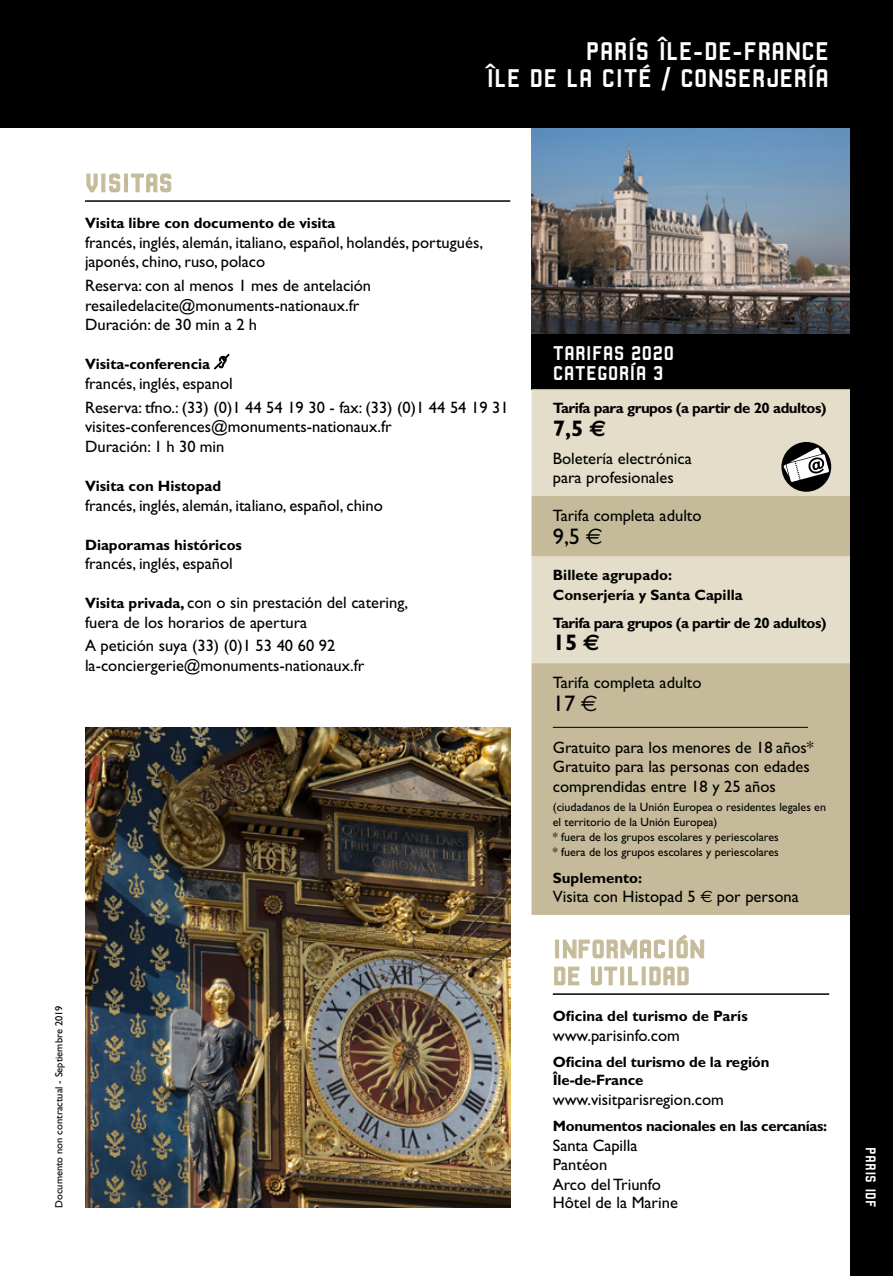
<style>
.page{position:relative;width:893px;height:1276px;background:#fff}
.page>*{position:absolute;margin:0;border:0;box-sizing:border-box;transform-origin:0 0}
.monuments_bandeau_20{font:27px/27px "Robust CMN";letter-spacing:-.005em;color:#fff;text-align:right}
.sous-titre_2016{font:27px/27px "Robust CMN";color:#c5bb9a}
.t1{font:700 22.5px "Gill Sans";color:#000}
.prix_2016{font:22.5px "Gill Sans";color:#000}
.titre_tableau{font:21px/19.5px "Robust CMN";color:#fff}
.sur_reservation_espa{font:16.5px/19.5px "Gill Sans";color:#000}
.intertitre_2016{font:16.5px "Gill Sans";color:#000}
.intertitre_2016-2{font:700 15px/19.5px "Gill Sans";color:#000}
.intertitre_2016-3{font:700 15px "Gill Sans";letter-spacing:-.03em;color:#000}
.intertitre_2016-4{font:700 15px "Gill Sans";letter-spacing:-.02em;color:#000}
.t2{font:15px "Robust CMN";color:#fff}
.info_tarif_2016{font:12px/15px "Gill Sans";color:#000}
.t3{font:10.5px "Gill Sans";color:#000}
.s1{font-weight:700;font-size:15px}
.s2{font-family:"Euro Sans"}
</style>
<div class="page">
<div style="left:531px;top:334px;width:341px;height:55px;background:#000"></div>
<div style="left:531px;top:389px;width:319px;height:107px;background:#e3ddca"></div>
<svg style="left:531px;top:496px;width:319px;height:419px;background:#cdc4a7"></svg>
<img style="left:531px;top:128px;width:319px;height:206px">
<div style="left:781px;top:442px;width:50px;height:50px;background:#000;border-radius:50%"></div>
<svg style="left:783px;top:447px;width:46px;height:35px"></svg>
<hr style="left:553px;top:727px;width:255px;height:1px;background:#000">
<hr style="left:553px;top:993px;width:276px;height:2px;background:#000">
<div style="left:555px;top:939px;width:4px;height:19px;border:1px solid #c5bb9a"></div>
<svg style="left:563px;top:939px;width:102px;height:20px"></svg>
<div style="left:669px;top:939px;width:4px;height:19px;border:1px solid #c5bb9a"></div>
<svg style="left:676px;top:934px;width:29px;height:25px"></svg>
<svg style="left:554px;top:966px;width:26px;height:19px"></svg>
<svg style="left:591px;top:966px;width:26px;height:19px"></svg>
<div style="left:620px;top:966px;width:4px;height:19px;border:1px solid #c5bb9a"></div>
<svg style="left:628px;top:966px;width:10px;height:19px"></svg>
<div style="left:642px;top:966px;width:4px;height:19px;border:1px solid #c5bb9a"></div>
<svg style="left:649px;top:966px;width:40px;height:19px"></svg>
<hr style="left:85px;top:200px;width:425px;height:2px;background:#000">
<svg style="left:86px;top:173px;width:12px;height:20px"></svg>
<div style="left:101px;top:173px;width:4px;height:19px;border:1px solid #c5bb9a"></div>
<svg style="left:109px;top:173px;width:12px;height:20px"></svg>
<div style="left:124px;top:173px;width:4px;height:19px;border:1px solid #c5bb9a"></div>
<svg style="left:131px;top:173px;width:41px;height:20px"></svg>
<svg style="left:214px;top:354px;width:15px;height:15px"></svg>
<img style="left:85px;top:727px;width:425px;height:481px">
<div style="left:0;top:0;width:893px;height:128px;background:#000"></div>
<div style="left:850px;top:128px;width:43px;height:1148px;background:#000"></div>
<p class="monuments_bandeau_20" style="left:486px;top:37px;width:345px">PARÍS ÎLE-DE-FRANCE<br>ÎLE DE LA CITÉ / CONSERJERÍA</p>
<p class="sous-titre_2016" style="left:85px;top:169px;width:89px">VISITAS</p>
<p class="intertitre_2016-2" style="left:85px;top:213px;width:252px">Visita libre con documento de visita</p>
<p class="sur_reservation_espa" style="left:85px;top:233px;width:399px">francés, inglés, alemán, italiano, español, holandés, portugués, japonés, chino, ruso, polaco</p>
<p class="sur_reservation_espa" style="left:85px;top:276px;width:288px">Reserva: con al menos 1 mes de antelación resailedelacite@monuments-nationaux.fr</p>
<p class="sur_reservation_espa" style="left:85px;top:315px;width:173px">Duración: de 30 min a 2 h</p>
<p class="intertitre_2016-2" style="left:85px;top:354px;width:127px">Visita-conferencia</p>
<p class="sur_reservation_espa" style="left:85px;top:373px;width:149px">francés, inglés, espanol</p>
<p class="sur_reservation_espa" style="left:85px;top:397px;width:425px">Reserva: tfno.: (33) (0)1 44 54 19 30 - fax: (33) (0)1 44 54 19 31 visites-conferences@monuments-nationaux.fr</p>
<p class="sur_reservation_espa" style="left:85px;top:437px;width:141px">Duración: 1 h 30 min</p>
<p class="intertitre_2016-2" style="left:85px;top:476px;width:138px">Visita con Histopad</p>
<p class="sur_reservation_espa" style="left:85px;top:495px;width:299px">francés, inglés, alemán, italiano, español, chino</p>
<p class="intertitre_2016-2" style="left:85px;top:535px;width:158px">Diaporamas históricos</p>
<p class="sur_reservation_espa" style="left:85px;top:554px;width:149px">francés, inglés, español</p>
<p class="sur_reservation_espa" style="left:85px;top:593px;width:325px"><span class="s1">Visita privada,</span> con o sin prestación del catering, fuera de los horarios de apertura</p>
<p class="sur_reservation_espa" style="left:85px;top:636px;width:281px">A petición suya (33) (0)1 53 40 60 92 la-conciergerie@monuments-nationaux.fr</p>
<p class="t3" style="left:53px;top:1208px;width:204px;rotate:-90deg">Documento non contractual - Septiembre 2019</p>
<p class="titre_tableau" style="left:553px;top:343px;width:123px">TARIFAS 2020<br>CATEGORÍA 3</p>
<p class="intertitre_2016-3" style="left:553px;top:399px;width:275px">Tarifa para grupos (a partir de 20 adultos)</p>
<p class="t1" style="left:553px;top:415px;width:55px">7,5 <span class="s2">€</span></p>
<p class="sur_reservation_espa" style="left:553px;top:448px;width:141px">Boletería electrónica para profesionales</p>
<p class="sur_reservation_espa" style="left:553px;top:506px;width:150px">Tarifa completa adulto</p>
<p class="prix_2016" style="left:553px;top:523px;width:51px">9,5 <span class="s2">€</span></p>
<p class="intertitre_2016-2" style="left:553px;top:565px;width:191px">Billete agrupado:<br>Conserjería y Santa Capilla</p>
<p class="intertitre_2016-3" style="left:553px;top:614px;width:275px">Tarifa para grupos (a partir de 20 adultos)</p>
<p class="t1" style="left:553px;top:629px;width:49px">15 <span class="s2">€</span></p>
<p class="sur_reservation_espa" style="left:553px;top:673px;width:150px">Tarifa completa adulto</p>
<p class="prix_2016" style="left:553px;top:690px;width:46px">17 <span class="s2">€</span></p>
<p class="sur_reservation_espa" style="left:553px;top:737px;width:262px">Gratuito para los menores de 18 años*</p>
<p class="sur_reservation_espa" style="left:553px;top:757px;width:258px">Gratuito para las personas con edades comprendidas entre 18 y 25 años</p>
<p class="info_tarif_2016" style="left:553px;top:799px;width:275px">(ciudadanos de la Unión Europea o residentes legales en el territorio de la Unión Europea)<br>* fuera de los grupos escolares y periescolares<br>* fuera de los grupos escolares y periescolares</p>
<p class="intertitre_2016-2" style="left:553px;top:868px;width:91px">Suplemento:</p>
<p class="sur_reservation_espa" style="left:553px;top:887px;width:247px">Visita con Histopad 5 <span class="s2">€</span> por persona</p>
<p class="sous-titre_2016" style="left:553px;top:935px;width:154px">INFORMACIÓN<br>DE UTILIDAD</p>
<p class="intertitre_2016-2" style="left:553px;top:1006px;width:196px">Oficina del turismo de París</p>
<p class="sur_reservation_espa" style="left:553px;top:1025px;width:129px">www.parisinfo.com</p>
<p class="intertitre_2016-2" style="left:553px;top:1053px;width:218px;line-height:18px">Oficina del turismo de la región<br>Île-de-France</p>
<p class="intertitre_2016" style="left:553px;top:1090px;width:173px">www.visitparisregion.com</p>
<p class="intertitre_2016-4" style="left:553px;top:1117px;width:276px">Monumentos nacionales en las cercanías:</p>
<p class="sur_reservation_espa" style="left:553px;top:1135px;width:110px">Santa Capilla<br>Pantéon<br>Arco del Triunfo</p>
<p class="sur_reservation_espa" style="left:553px;top:1192px;width:127px">Hôtel de la Marine</p>
<p class="t2" style="left:879px;top:1147px;width:62px;rotate:90deg">PARIS IDF</p>
</div>
